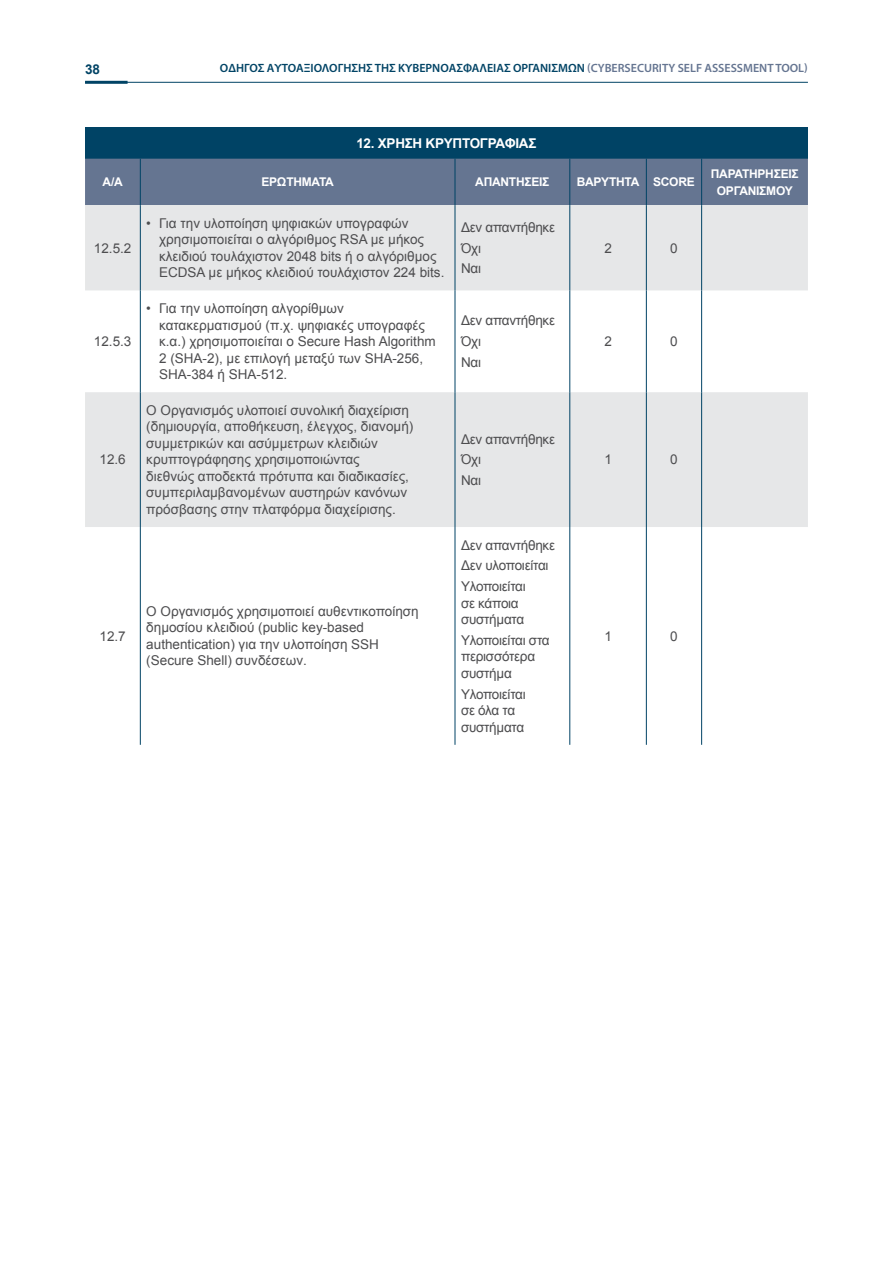
<style>
.page{position:relative;width:893px;height:1263px;background:#fff}
.page>*{position:absolute;margin:0;border:0;box-sizing:border-box;transform-origin:0 0}
.t1{font:13.5px/16.5px "Arial";color:#4d4d4f}
.t2{font:13.5px/16.5px "Arial";letter-spacing:-.02em;color:#4d4d4f}
.t3{font:700 13.5px "Arial";letter-spacing:-.02em;color:#fff}
.t4{font:700 13.5px "Arial";color:#004365}
.t5{font:600 12px "Myriad Pro";color:#004365}
.t6{font:700 12px/16.5px "Arial";letter-spacing:-.02em;color:#fff;text-align:center}
.s1{color:#657591}
</style>
<div class="page">
<hr style="left:85px;top:82px;width:723px;height:1px;background:#004365">
<hr style="left:85px;top:81px;width:43px;height:3px;background:#004365">
<div style="left:85px;top:128px;width:723px;height:31px;background:#004365"></div>
<div style="left:85px;top:159px;width:723px;height:46px;background:#657591"></div>
<svg style="left:85px;top:205px;width:723px;height:322px;fill:#e6e7e8"></svg>
<hr style="left:140px;top:159px;width:1px;height:46px;background:#004365">
<hr style="left:455px;top:159px;width:1px;height:46px;background:#004365">
<hr style="left:569px;top:159px;width:1px;height:46px;background:#004365">
<hr style="left:140px;top:205px;width:1px;height:85px;background:#004365">
<hr style="left:455px;top:205px;width:1px;height:85px;background:#004365">
<hr style="left:569px;top:205px;width:1px;height:85px;background:#004365">
<hr style="left:646px;top:205px;width:1px;height:85px;background:#004365">
<hr style="left:701px;top:205px;width:1px;height:85px;background:#004365">
<hr style="left:140px;top:290px;width:1px;height:102px;background:#004365">
<hr style="left:455px;top:290px;width:1px;height:102px;background:#004365">
<hr style="left:569px;top:290px;width:1px;height:102px;background:#004365">
<hr style="left:646px;top:290px;width:1px;height:102px;background:#004365">
<hr style="left:701px;top:290px;width:1px;height:102px;background:#004365">
<hr style="left:140px;top:392px;width:1px;height:135px;background:#004365">
<hr style="left:455px;top:392px;width:1px;height:135px;background:#004365">
<hr style="left:569px;top:392px;width:1px;height:135px;background:#004365">
<hr style="left:646px;top:392px;width:1px;height:135px;background:#004365">
<hr style="left:701px;top:392px;width:1px;height:135px;background:#004365">
<hr style="left:140px;top:527px;width:1px;height:218px;background:#004365">
<hr style="left:455px;top:527px;width:1px;height:218px;background:#004365">
<hr style="left:569px;top:527px;width:1px;height:218px;background:#004365">
<hr style="left:646px;top:527px;width:1px;height:218px;background:#004365">
<hr style="left:701px;top:527px;width:1px;height:218px;background:#004365">
<hr style="left:646px;top:159px;width:1px;height:46px;background:#004365">
<hr style="left:701px;top:159px;width:1px;height:46px;background:#004365">
<p class="t4" style="left:85px;top:60px;width:17px">38</p>
<p class="t5" style="left:220px;top:60px;width:589px">ΟΔΗΓΌΣ ΑΥΤΟΑΞΙΟΛΌΓΗΣΗΣ ΤΗΣ ΚΥΒΕΡΝΟΑΣΦΆΛΕΙΑΣ ΟΡΓΑΝΙΣΜΏΝ <span class="s1">(CYBERSECURITY SELF ASSESSMENT TOOL)</span></p>
<p class="t3" style="left:356px;top:134px;width:182px">12. ΧΡΉΣΗ ΚΡΥΠΤΟΓΡΑΦΊΑΣ</p>
<p class="t6" style="left:103px;top:174px;width:22px">Α/Α</p>
<p class="t6" style="left:261px;top:174px;width:74px">ΕΡΩΤΉΜΑΤΑ</p>
<p class="t6" style="left:475px;top:174px;width:76px">ΑΠΑΝΤΉΣΕΙΣ</p>
<p class="t6" style="left:577px;top:174px;width:64px">ΒΑΡΎΤΗΤΑ</p>
<p class="t6" style="left:653px;top:174px;width:43px">SCORE</p>
<p class="t6" style="left:711px;top:166px;width:89px">ΠΑΡΑΤΗΡΉΣΕΙΣ<br>ΟΡΓΑΝΙΣΜΟΎ</p>
<p class="t1" style="left:94px;top:240px;width:39px">12.5.2</p>
<p class="t1" style="left:159px;top:215px;width:287px;text-indent:-13px">• Για την υλοποίηση ψηφιακών υπογραφών χρησιμοποιείται ο αλγόριθμος RSA με μήκος κλειδιού τουλάχιστον 2048 bits ή ο αλγόριθμος ECDSA με μήκος κλειδιού τουλάχιστον 224 bits.</p>
<p class="t2" style="left:461px;top:219px;width:96px">Δεν απαντήθηκε</p>
<p class="t1" style="left:461px;top:240px;width:21px">Όχι</p>
<p class="t1" style="left:461px;top:260px;width:22px">Ναι</p>
<p class="t1" style="left:604px;top:240px;width:9px">2</p>
<p class="t1" style="left:670px;top:240px;width:9px">0</p>
<p class="t1" style="left:94px;top:333px;width:39px">12.5.3</p>
<p class="t1" style="left:159px;top:300px;width:278px;text-indent:-13px">• Για την υλοποίηση αλγορίθμων κατακερματισμού (π.χ. ψηφιακές υπογραφές κ.α.) χρησιμοποιείται ο Secure Hash Algorithm 2 (SHA-2), με επιλογή μεταξύ των SHA-256, SHA-384 ή SHA-512.</p>
<p class="t2" style="left:461px;top:312px;width:96px">Δεν απαντήθηκε</p>
<p class="t1" style="left:461px;top:333px;width:21px">Όχι</p>
<p class="t1" style="left:461px;top:354px;width:22px">Ναι</p>
<p class="t1" style="left:604px;top:333px;width:9px">2</p>
<p class="t1" style="left:670px;top:333px;width:9px">0</p>
<p class="t1" style="left:100px;top:451px;width:28px">12.6</p>
<p class="t1" style="left:146px;top:402px;width:268px">Ο Οργανισμός υλοποιεί συνολική διαχείριση (δημιουργία, αποθήκευση, έλεγχος, διανομή) συμμετρικών και ασύμμετρων κλειδιών κρυπτογράφησης χρησιμοποιώντας<br>διεθνώς αποδεκτά πρότυπα και διαδικασίες, συμπεριλαμβανομένων αυστηρών κανόνων πρόσβασης στην πλατφόρμα διαχείρισης.</p>
<p class="t2" style="left:461px;top:431px;width:96px">Δεν απαντήθηκε</p>
<p class="t1" style="left:461px;top:451px;width:21px">Όχι</p>
<p class="t1" style="left:461px;top:472px;width:22px">Ναι</p>
<p class="t1" style="left:604px;top:451px;width:9px">1</p>
<p class="t1" style="left:670px;top:451px;width:9px">0</p>
<p class="t1" style="left:100px;top:628px;width:28px">12.7</p>
<p class="t1" style="left:146px;top:603px;width:274px">Ο Οργανισμός χρησιμοποιεί αυθεντικοποίηση δημοσίου κλειδιού (public key-based authentication) για την υλοποίηση SSH (Secure Shell) συνδέσεων.</p>
<p class="t2" style="left:461px;top:537px;width:96px">Δεν απαντήθηκε</p>
<p class="t2" style="left:461px;top:557px;width:89px">Δεν υλοποιείται</p>
<p class="t2" style="left:461px;top:578px;width:66px">Υλοποιείται σε κάποια συστήματα</p>
<p class="t2" style="left:461px;top:632px;width:90px">Υλοποιείται στα περισσότερα συστήμα</p>
<p class="t2" style="left:461px;top:686px;width:66px">Υλοποιείται σε όλα τα συστήματα</p>
<p class="t1" style="left:604px;top:628px;width:9px">1</p>
<p class="t1" style="left:670px;top:628px;width:9px">0</p>
</div>
